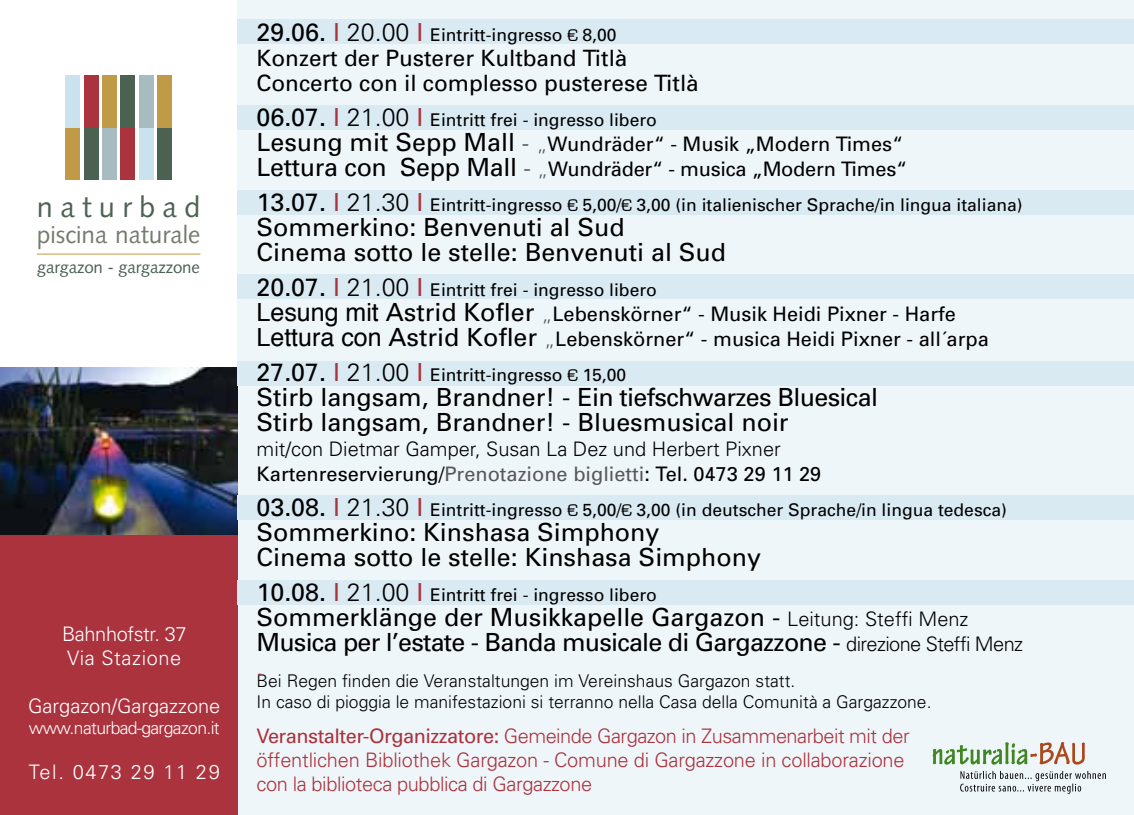
<style>
.page{position:relative;width:1134px;height:815px;background:#fff}
.page>*{position:absolute;margin:0;border:0;box-sizing:border-box;transform-origin:0 0}
.t1{font:29px "Syntax";letter-spacing:.25em;color:#4b6253}
.t2{font:25px/25px "Univers";color:#000}
.t3{font:25px/25px "Univers";letter-spacing:-.03em;color:#000}
.t4{font:25px "Helvetica";color:#aa333e}
.t5{font:24.5px "Syntax";color:#727c6e}
.t6{font:22.5px/25px "Univers";color:#000}
.t7{font:20px/25px "Univers";color:#000}
.t8{font:300 20px/24px "Univers";letter-spacing:-.02em;color:#aa333e}
.t9{font:300 20px/25px "Univers";color:#000}
.t10{font:300 20px/24px "Univers";letter-spacing:-.02em;color:#fff}
.t11{font:300 20px "Univers";color:#fff}
.t12{font:300 20px "Univers";letter-spacing:.08em;color:#fff}
.t13{font:17.5px "Univers";color:#000}
.t14{font:300 17.5px/21px "Univers";color:#000}
.t15{font:300 17.5px "Univers";letter-spacing:-.035em;color:#fff}
.t16{font:17px "Syntax";letter-spacing:-.01em;color:#4b6253}
.s1{font-size:25px}
.s2{font-family:"Helvetica";font-size:25px;color:#aa333e}
.s3{font-weight:300;font-size:25px}
.s4{font-family:"Eurostile"}
.s5{font-size:22.5px;color:#58585a}
.s6{font-weight:300;color:#58585a}
.s7{font-family:"Helvetica";font-size:25px}
.s8{font-weight:400}
.s9{font-weight:400;color:#58585a}
.s10{font-weight:300;font-size:20px}
</style>
<div class="page">
<div style="left:237px;top:0;width:897px;height:815px;background:#eff6fa"></div>
<div style="left:0;top:369px;width:237px;height:446px;background:#aa333e"></div>
<div style="left:65px;top:127px;width:15px;height:52px;background:#c19a47"></div>
<div style="left:84px;top:127px;width:14px;height:52px;background:#4b6253"></div>
<div style="left:102px;top:127px;width:15px;height:52px;background:#a7bbc1"></div>
<div style="left:121px;top:127px;width:14px;height:52px;background:#aa333e"></div>
<div style="left:139px;top:127px;width:15px;height:52px;background:#cae2ed"></div>
<div style="left:157px;top:127px;width:15px;height:52px;background:#4b6253"></div>
<div style="left:65px;top:75px;width:15px;height:53px;background:#cae2ed"></div>
<div style="left:84px;top:75px;width:14px;height:53px;background:#aa333e"></div>
<div style="left:102px;top:75px;width:15px;height:53px;background:#c19a47"></div>
<div style="left:121px;top:75px;width:14px;height:53px;background:#4b6253"></div>
<div style="left:139px;top:75px;width:15px;height:53px;background:#a7bbc1"></div>
<div style="left:157px;top:75px;width:15px;height:53px;background:#c19a47"></div>
<hr style="left:37px;top:254px;width:163px;height:1px;background:#c19a47">
<img style="left:0;top:367px;width:237px;height:167px">
<div style="left:237px;top:19px;width:897px;height:25px;background:#daeaf3"></div>
<div style="left:237px;top:105px;width:897px;height:24px;background:#daeaf3"></div>
<div style="left:237px;top:190px;width:897px;height:24px;background:#daeaf3"></div>
<div style="left:237px;top:275px;width:897px;height:24px;background:#daeaf3"></div>
<div style="left:237px;top:361px;width:897px;height:24px;background:#daeaf3"></div>
<div style="left:237px;top:495px;width:897px;height:24px;background:#daeaf3"></div>
<div style="left:237px;top:580px;width:897px;height:24px;background:#daeaf3"></div>
<svg style="left:933px;top:742px;width:152px;height:23px"></svg>
<svg style="left:960px;top:771px;width:146px;height:23px"></svg>
<h1 class="t1" style="left:37px;top:190px;width:165px">naturbad</h1>
<h3 class="t5" style="left:37px;top:220px;width:165px">piscina naturale</h3>
<p class="t16" style="left:37px;top:257px;width:164px">gargazon - gargazzone</p>
<p class="t10" style="left:62px;top:621px;width:126px">Bahnhofstr. 37<br>Via Stazione</p>
<p class="t11" style="left:28px;top:694px;width:194px">Gargazon/Gargazzone</p>
<p class="t15" style="left:29px;top:717px;width:193px">www.naturbad-gargazon.it</p>
<p class="t12" style="left:29px;top:760px;width:193px">Tel. 0473 29 11 29</p>
<p class="t13" style="left:257px;top:24px;width:361px"><span class="s1">29.06.</span> <span class="s2">І</span> <span class="s3">20.00</span> <span class="s2">І</span> Eintritt-ingresso <span class="s4">€</span> 8,00</p>
<p class="t6" style="left:257px;top:45px;width:444px">Konzert der Pusterer Kultband Titlà<br>Concerto con il complesso pusterese Titlà</p>
<p class="t13" style="left:257px;top:109px;width:402px"><span class="s1">06.07.</span> <span class="s2">І</span> <span class="s3">21.00</span> <span class="s2">І</span> Eintritt frei - ingresso libero</p>
<p class="t7" style="left:257px;top:131px;width:652px"><span class="s1">Lesung mit Sepp Mall</span> <span class="s5">-</span> <span class="s6">„</span>Wundräder“ - Musik „Modern Times“<br><span class="s1">Lettura con Sepp Mall</span> <span class="s5">-</span> <span class="s6">„</span>Wundräder“ - musica „Modern Times“</p>
<p class="t13" style="left:257px;top:194px;width:768px"><span class="s1">13.07.</span> <span class="s2">І</span> <span class="s3">21.30</span> <span class="s2">І</span> Eintritt-ingresso <span class="s4">€</span> 5,00/<span class="s4">€</span> 3,00 (in italienischer Sprache/in lingua italiana)</p>
<h2 class="t2" style="left:257px;top:214px;width:471px">Sommerkino: Benvenuti al Sud<br>Cinema sotto le stelle: Benvenuti al Sud</h2>
<p class="t13" style="left:257px;top:279px;width:402px"><span class="s1">20.07.</span> <span class="s2">І</span> <span class="s3">21.00</span> <span class="s2">І</span> Eintritt frei - ingresso libero</p>
<p class="t7" style="left:257px;top:301px;width:734px"><span class="s7">Lesung mit</span> <span class="s1">Astrid Kofler</span> <span class="s6">„</span>Lebenskörner“ - Musik Heidi Pixner - Harfe<br><span class="s7">Lettura con</span> <span class="s1">Astrid Kofler</span> <span class="s6">„</span>Lebenskörner“ - musica Heidi Pixner - all´arpa</p>
<p class="t13" style="left:257px;top:364px;width:371px"><span class="s1">27.07.</span> <span class="s2">І</span> <span class="s3">21.00</span> <span class="s2">І</span> Eintritt-ingresso <span class="s4">€</span> 15,00</p>
<h2 class="t2" style="left:257px;top:384px;width:623px">Stirb langsam, Brandner! - Ein tiefschwarzes Bluesical<br>Stirb langsam, Brandner! - Bluesmusical noir</h2>
<p class="t9" style="left:257px;top:436px;width:566px">mit/con Dietmar Gamper, Susan La Dez und Herbert Pixner<br><span class="s8">Kartenreservierung/</span><span class="s9">Prenotazione biglietti</span><span class="s8">: Tel. 0473 29 11 29</span></p>
<p class="t13" style="left:257px;top:499px;width:752px"><span class="s1">03.08.</span> <span class="s2">І</span> <span class="s3">21.30</span> <span class="s2">І</span> Eintritt-ingresso <span class="s4">€</span> 5,00/<span class="s4">€</span> 3,00 (in deutscher Sprache/in lingua tedesca)</p>
<h2 class="t2" style="left:257px;top:519px;width:506px">Sommerkino: Kinshasa Simphony<br>Cinema sotto le stelle: Kinshasa Simphony</h2>
<p class="t13" style="left:257px;top:584px;width:402px"><span class="s1">10.08.</span> <span class="s2">І</span> <span class="s3">21.00</span> <span class="s2">І</span> Eintritt frei - ingresso libero</p>
<h2 class="t3" style="left:257px;top:604px;width:768px">Sommerklänge der Musikkapelle Gargazon - <span class="s10">Leitung: Steffi Menz<br></span>Musica per l’estate - Banda musicale di Gargazzone - <span class="s10">direzione Steffi Menz</span></h2>
<h2 class="t4" style="left:257px;top:648px;width:8px">.</h2>
<p class="t14" style="left:257px;top:670px;width:676px">Bei Regen finden die Veranstaltungen im Vereinshaus Gargazon statt.<br>In caso di pioggia le manifestazioni si terranno nella Casa della Comunità a Gargazzone.</p>
<p class="t8" style="left:257px;top:724px;width:655px"><span class="s8">Veranstalter-Organizzatore:</span> Gemeinde Gargazon in Zusammenarbeit mit der öffentlichen Bibliothek Gargazon - Comune di Gargazzone in collaborazione con la biblioteca pubblica di Gargazzone</p>
</div>
